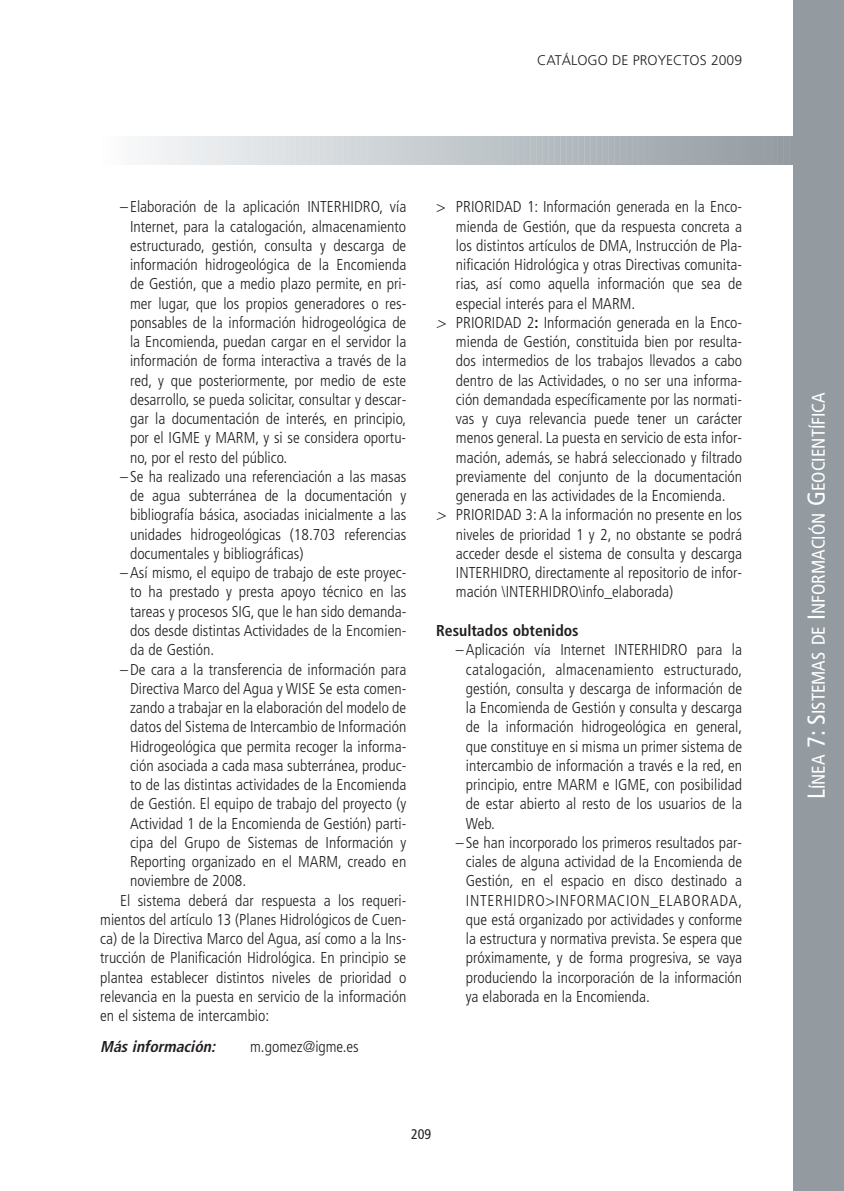
<style>
.page{position:relative;width:844px;height:1191px;background:#fff}
.page>*{position:absolute;margin:0;border:0;box-sizing:border-box;transform-origin:0 0}
.t1{font:condensed 18.38px "Frutiger";color:#fff}
.t2{font:300 condensed 15.75px/19.2px "Frutiger";color:#231f20;text-align:justify}
.t3{font:700 condensed 15.75px "Frutiger";color:#231f20}
.t4{font:italic 700 condensed 15.75px "Frutiger";color:#231f20}
.t5{font:300 14px "Frutiger";color:#231f20}
.t6{font:condensed 14px "Frutiger";color:#231f20}
.s1{font-style:italic}
.s2{font-weight:700}
.s3{font-size:24.5px}
</style>
<div class="page">
<svg style="left:138px;top:137px;width:10px;height:27px"></svg>
<hr style="left:153px;top:137px;width:2px;height:27px;background:#f2f4f5">
<hr style="left:159px;top:137px;width:2px;height:27px;background:#f2f3f4">
<hr style="left:165px;top:137px;width:2px;height:27px;background:#f1f2f3">
<hr style="left:171px;top:137px;width:2px;height:27px;background:#f0f1f3">
<hr style="left:177px;top:137px;width:2px;height:27px;background:#eff1f2">
<hr style="left:183px;top:137px;width:2px;height:27px;background:#edeff1">
<hr style="left:189px;top:137px;width:2px;height:27px;background:#eceef0">
<hr style="left:195px;top:137px;width:2px;height:27px;background:#ebeeef">
<hr style="left:201px;top:137px;width:2px;height:27px;background:#eaedef">
<hr style="left:207px;top:137px;width:2px;height:27px;background:#e9ecee">
<hr style="left:213px;top:137px;width:2px;height:27px;background:#e9ebed">
<hr style="left:219px;top:137px;width:2px;height:27px;background:#e8eaec">
<hr style="left:225px;top:137px;width:2px;height:27px;background:#e7eaec">
<hr style="left:231px;top:137px;width:2px;height:27px;background:#e6e9eb">
<hr style="left:237px;top:137px;width:2px;height:27px;background:#e4e8ea">
<hr style="left:243px;top:137px;width:2px;height:27px;background:#e3e7e9">
<hr style="left:249px;top:137px;width:2px;height:27px;background:#e2e6e8">
<hr style="left:255px;top:137px;width:2px;height:27px;background:#e1e5e7">
<hr style="left:261px;top:137px;width:2px;height:27px;background:#e1e4e7">
<svg style="left:268px;top:137px;width:229px;height:27px;background:#ced3d7"></svg>
<hr style="left:502px;top:137px;width:2px;height:27px;background:#bcc3c7">
<hr style="left:508px;top:137px;width:2px;height:27px;background:#bbc2c6">
<hr style="left:514px;top:137px;width:2px;height:27px;background:#bac1c6">
<hr style="left:520px;top:137px;width:2px;height:27px;background:#b9c0c5">
<hr style="left:526px;top:137px;width:2px;height:27px;background:#b8bfc4">
<hr style="left:532px;top:137px;width:2px;height:27px;background:#b8bfc3">
<hr style="left:538px;top:137px;width:2px;height:27px;background:#b7bec2">
<hr style="left:544px;top:137px;width:2px;height:27px;background:#b6bdc2">
<hr style="left:550px;top:137px;width:2px;height:27px;background:#b5bcc1">
<hr style="left:556px;top:137px;width:2px;height:27px;background:#b4bbc0">
<hr style="left:562px;top:137px;width:2px;height:27px;background:#b3babf">
<hr style="left:568px;top:137px;width:2px;height:27px;background:#b2b9be">
<hr style="left:574px;top:137px;width:2px;height:27px;background:#b1b9be">
<hr style="left:580px;top:137px;width:2px;height:27px;background:#b1b8bd">
<hr style="left:586px;top:137px;width:2px;height:27px;background:#b0b7bc">
<hr style="left:592px;top:137px;width:2px;height:27px;background:#afb6bb">
<hr style="left:598px;top:137px;width:2px;height:27px;background:#aeb5ba">
<hr style="left:604px;top:137px;width:2px;height:27px;background:#adb5ba">
<hr style="left:610px;top:137px;width:2px;height:27px;background:#adb4b9">
<hr style="left:616px;top:137px;width:2px;height:27px;background:#abb3b8">
<svg style="left:623px;top:137px;width:169px;height:27px;background:#9fa6ac"></svg>
<div style="left:793px;top:0;width:50px;height:1191px;background:#939ba1"></div>
<p class="t5" style="left:537px;top:55px;width:206px">CATÁLOGO DE PROYECTOS 2009</p>
<p class="t2" style="left:130px;top:198px;width:278px;text-indent:-10px">– Elaboración de la aplicación INTERHIDRO, vía Internet, para la catalogación, almacenamiento estructurado, gestión, consulta y descarga de información hidrogeológica de la Encomienda de Gestión, que a medio plazo permite, en pri&shy;mer lugar, que los propios generadores o res&shy;ponsables de la información hidrogeológica de la Encomienda, puedan cargar en el servidor la información de forma interactiva a través de la red, y que posteriormente, por medio de este desarrollo, se pueda solicitar, consultar y descar&shy;gar la documentación de interés, en principio, por el IGME y MARM, y si se considera oportu&shy;no, por el resto del público.</p>
<p class="t2" style="left:130px;top:468px;width:278px;text-indent:-10px">– Se ha realizado una referenciación a las masas de agua subterránea de la documentación y bibliografía básica, asociadas inicialmente a las unidades hidrogeológicas (18.703 referencias documentales y bibliográficas)</p>
<p class="t2" style="left:130px;top:564px;width:278px;text-indent:-10px">– Así mismo, el equipo de trabajo de este proyec&shy;to ha prestado y presta apoyo técnico en las tareas y procesos SIG, que le han sido demanda&shy;dos desde distintas Actividades de la Encomien&shy;da de Gestión.</p>
<p class="t2" style="left:120px;top:660px;width:287px">– De cara a la transferencia de información para</p>
<p class="t2" style="left:130px;top:680px;width:278px">Directiva Marco del Agua y WISE Se esta comen-</p>
<p class="t2" style="left:130px;top:699px;width:278px">zando a trabajar en la elaboración del modelo de</p>
<p class="t2" style="left:130px;top:718px;width:278px">datos del Sistema de Intercambio de Información</p>
<p class="t2" style="left:130px;top:737px;width:278px">Hidrogeológica que permita recoger la informa-</p>
<p class="t2" style="left:130px;top:757px;width:278px">ción asociada a cada masa subterránea, produc-</p>
<p class="t2" style="left:130px;top:776px;width:278px">to de las distintas actividades de la Encomienda</p>
<p class="t2" style="left:130px;top:795px;width:278px">de Gestión. El equipo de trabajo del proyecto (y</p>
<p class="t2" style="left:130px;top:814px;width:278px">Actividad 1 de la Encomienda de Gestión) parti-</p>
<p class="t2" style="left:130px;top:834px;width:278px">cipa del Grupo de Sistemas de Información y</p>
<p class="t2" style="left:130px;top:853px;width:278px">Reporting organizado en el MARM, creado en</p>
<p class="t2" style="left:130px;top:872px;width:118px">noviembre de 2008.</p>
<p class="t2" style="left:120px;top:891px;width:287px">El sistema deberá dar respuesta a los requeri-</p>
<p class="t2" style="left:100px;top:911px;width:307px">mientos del artículo 13 (Planes Hidrológicos de Cuen-</p>
<p class="t2" style="left:100px;top:930px;width:307px">ca) de la Directiva Marco del Agua, así como a la Ins-</p>
<p class="t2" style="left:100px;top:949px;width:307px">trucción de Planificación Hidrológica. En principio se</p>
<p class="t2" style="left:100px;top:968px;width:307px">plantea establecer distintos niveles de prioridad o</p>
<p class="t2" style="left:100px;top:988px;width:307px">relevancia en la puesta en servicio de la información</p>
<p class="t2" style="left:100px;top:1007px;width:170px">en el sistema de intercambio:</p>
<p class="t4" style="left:100px;top:1040px;width:119px">Más información:</p>
<p class="t2" style="left:250px;top:1038px;width:110px">m.gomez@igme.es</p>
<p class="t2" style="left:436px;top:198px;width:307px">&gt; PRIORIDAD 1: Información generada en la Enco-</p>
<p class="t2" style="left:456px;top:218px;width:287px">mienda de Gestión, que da respuesta concreta a</p>
<p class="t2" style="left:456px;top:237px;width:287px">los distintos artículos de DMA, Instrucción de Pla-</p>
<p class="t2" style="left:456px;top:256px;width:287px">nificación Hidrológica y otras Directivas comunita-</p>
<p class="t2" style="left:456px;top:275px;width:287px">rias, así como aquella información que sea de</p>
<p class="t2" style="left:456px;top:295px;width:181px">especial interés para el MARM.</p>
<p class="t2" style="left:436px;top:314px;width:307px"><span class="s1">&gt;</span> PRIORIDAD 2<span class="s2">:</span> Información generada en la Enco-</p>
<p class="t2" style="left:456px;top:333px;width:287px">mienda de Gestión, constituida bien por resulta-</p>
<p class="t2" style="left:456px;top:352px;width:287px">dos intermedios de los trabajos llevados a cabo</p>
<p class="t2" style="left:456px;top:372px;width:287px">dentro de las Actividades, o no ser una informa-</p>
<p class="t2" style="left:456px;top:391px;width:287px">ción demandada específicamente por las normati-</p>
<p class="t2" style="left:456px;top:410px;width:287px">vas y cuya relevancia puede tener un carácter</p>
<p class="t2" style="left:456px;top:429px;width:287px">menos general. La puesta en servicio de esta infor-</p>
<p class="t2" style="left:456px;top:449px;width:287px">mación, además, se habrá seleccionado y filtrado</p>
<p class="t2" style="left:456px;top:468px;width:287px">previamente del conjunto de la documentación</p>
<p class="t2" style="left:456px;top:487px;width:271px">generada en las actividades de la Encomienda.</p>
<p class="t2" style="left:436px;top:506px;width:307px"><span class="s1">&gt;</span> PRIORIDAD 3: A la información no presente en los</p>
<p class="t2" style="left:456px;top:526px;width:287px">niveles de prioridad 1 y 2, no obstante se podrá</p>
<p class="t2" style="left:456px;top:545px;width:287px">acceder desde el sistema de consulta y descarga</p>
<p class="t2" style="left:456px;top:564px;width:287px">INTERHIDRO, directamente al repositorio de infor-</p>
<p class="t2" style="left:456px;top:583px;width:219px">mación \INTERHIDRO\info_elaborada)</p>
<p class="t3" style="left:436px;top:624px;width:144px">Resultados obtenidos</p>
<p class="t2" style="left:466px;top:641px;width:278px;text-indent:-10px">– Aplicación vía Internet INTERHIDRO para la catalogación, almacenamiento estructurado, gestión, consulta y descarga de información de la Encomienda de Gestión y consulta y descarga de la información hidrogeológica en general, que constituye en si misma un primer sistema de intercambio de información a través e la red, en principio, entre MARM e IGME, con posibilidad de estar abierto al resto de los usuarios de la Web.</p>
<p class="t2" style="left:466px;top:834px;width:278px;text-indent:-10px">– Se han incorporado los primeros resultados par&shy;ciales de alguna actividad de la Encomienda de Gestión<span class="s1">,</span> en el espacio en disco destinado a INTERHIDRO&gt;INFORMACION_ELABORADA, que está organizado por actividades y conforme la estructura y normativa prevista. Se espera que próximamente, y de forma progresiva, se vaya produciendo la incorporación de la información ya elaborada en la Encomienda.</p>
<p class="t6" style="left:411px;top:1128px;width:22px">209</p>
<p class="t1" style="left:810px;top:799px;width:409px;rotate:-90deg"><span class="s3">L</span>ÍNEA <span class="s3">7: S</span>ISTEMAS DE <span class="s3">I</span>NFORMACIÓN <span class="s3">G</span>EOCIENTÍFICA</p>
</div>
